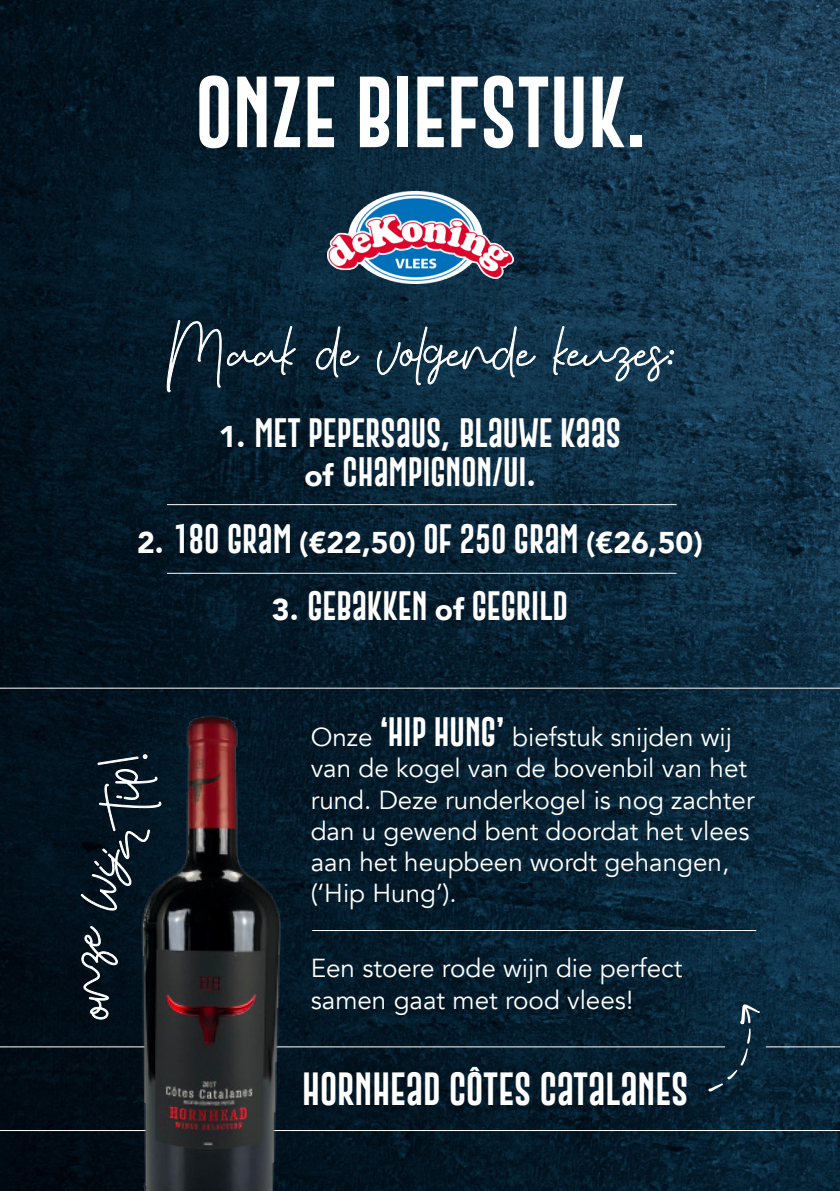
<style>
.page{position:relative;width:840px;height:1191px;background:#fff}
.page>*{position:absolute;margin:0;border:0;box-sizing:border-box;transform-origin:0 0}
.t1{font:73.6px "Gobold Extra 2";color:#fff}
.t2{font:34px "Gobold Extra 2";color:#fff}
.t3{font:30px "Gobold Extra 2";color:#fff}
.t4{font:900 30px "Avenir";color:#fff}
.t5{font:26px/31.2px "Avenir";color:#fff}
.s1{font-family:"Avenir";font-weight:900}
.s2{font-family:"Gobold Extra 2";font-weight:400}
.s3{font-family:"Gobold Extra 2";font-size:30px}
</style>
<div class="page">
<img style="left:0;top:0;width:839px;height:1191px">
<hr style="left:167px;top:504px;width:509px;height:1px;background:#fff">
<hr style="left:167px;top:573px;width:509px;height:1px;background:#fff">
<hr style="left:312px;top:930px;width:443px;height:1px;background:#fff">
<svg style="left:165px;top:319px;width:509px;height:85px;background:#223e50"></svg>
<hr style="left:0;top:687px;width:839px;height:1px;background:#fff">
<hr style="left:0;top:1046px;width:724px;height:1px;background:#fff">
<hr style="left:765px;top:1046px;width:74px;height:1px;background:#fff">
<hr style="left:0;top:1130px;width:839px;height:1px;background:#fff">
<img style="left:133px;top:714px;width:155px;height:477px">
<svg style="left:708px;top:1003px;width:51px;height:88px;background:#173447"></svg>
<img style="left:327px;top:191px;width:185px;height:92px">
<div style="left:81px;top:926px;width:36px;height:94px;background:#02101a"></div>
<svg style="left:79px;top:751px;width:84px;height:161px;background:#021320"></svg>
<p class="t1" style="left:195px;top:65px;width:452px">ONZE BIEFSTUK.</p>
<p class="t3" style="left:219px;top:414px;width:403px"><span class="s1">1.</span> MET PEPERSAUS<span class="s1">,</span> BLAUWE KAAS</p>
<p class="t3" style="left:304px;top:452px;width:233px"><span class="s1">of</span> CHAMPIGNON/UI<span class="s1">.</span></p>
<p class="t4" style="left:137px;top:517px;width:566px">2. <span class="s2">180 GRAM</span> (€22,50) <span class="s2">OF 250 GRAM</span> (€26,50)</p>
<p class="t3" style="left:272px;top:586px;width:297px"><span class="s1">3.</span> GEBAKKEN <span class="s1">of</span> GEGRILD</p>
<p class="t5" style="left:310px;top:722px;width:422px">Onze <span class="s3">‘HIP HUNG’</span> biefstuk snijden wij</p>
<p class="t5" style="left:310px;top:753px;width:445px">van de kogel van de bovenbil van het rund. Deze runderkogel is nog zachter dan u gewend bent doordat het vlees aan het heupbeen wordt gehangen, (‘Hip Hung’).</p>
<p class="t5" style="left:310px;top:953px;width:373px">Een stoere rode wijn die perfect</p>
<p class="t5" style="left:310px;top:984px;width:324px">samen gaat met rood vlees!</p>
<p class="t2" style="left:302px;top:1066px;width:387px">HORNHEAD CÔTES CATALANES</p>
</div>
